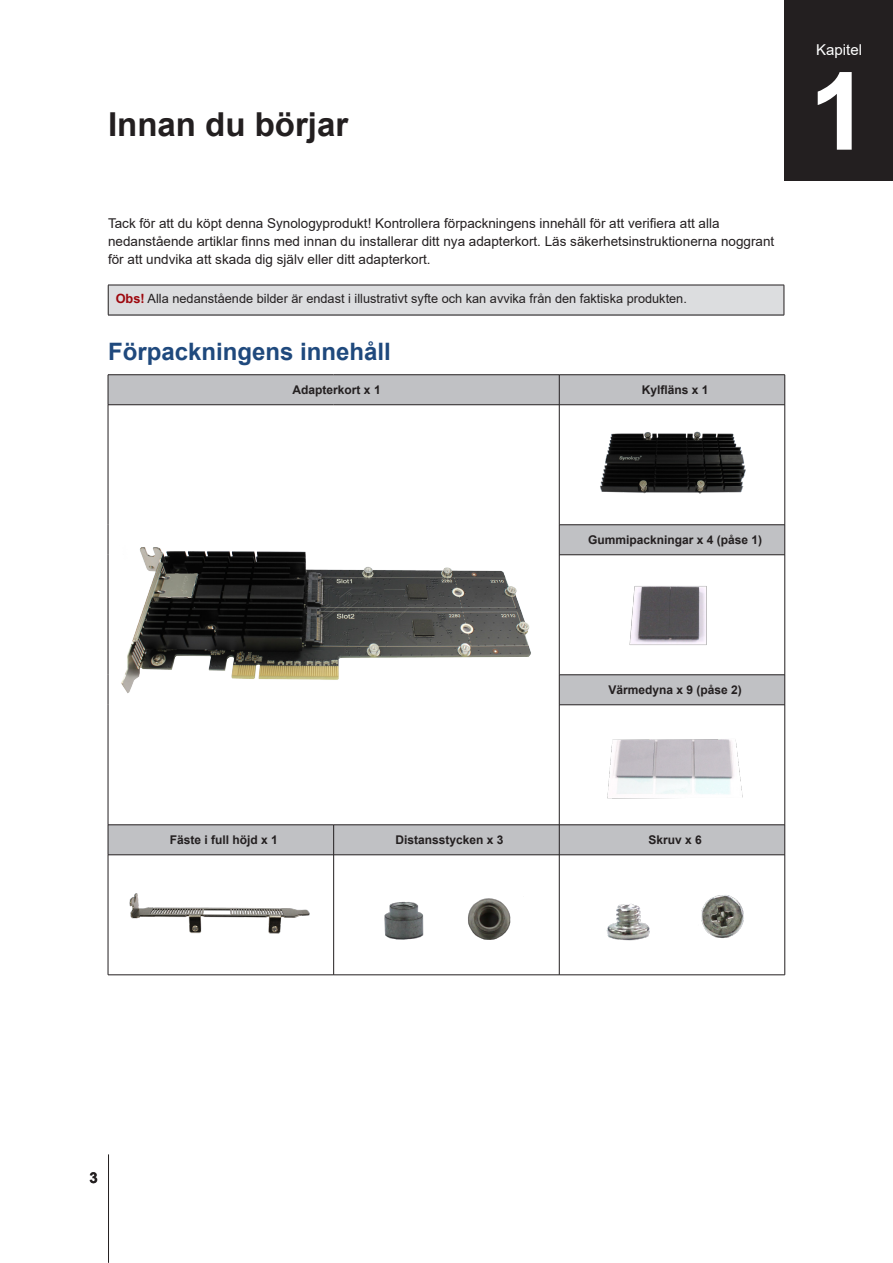
<style>
.page{position:relative;width:893px;height:1263px;background:#fff}
.page>*{position:absolute;margin:0;border:0;box-sizing:border-box;transform-origin:0 0}
.ChapterNum{font:700 108px "Arial";color:#fff}
.H1-ChapterTitle{font:700 33px "Arial";color:#231f20}
.H3-sidebar{font:700 24px "Arial";color:#1f497d}
.Chapter-center{font:15px "Arial";color:#fff}
.PageNumber-sidebar{font:700 15px "Arial";color:#231f20}
.Body-sidebar{font:13.5px/18px "Arial";color:#231f20}
.Warning-sidebar{font:12.75px "Arial";color:#231f20}
.XHeadCenter{font:700 12px "Arial";color:#231f20}
.s1{font-weight:700;color:#9d070d}
</style>
<div class="page">
<div style="left:108px;top:285px;width:676px;height:30px;background:#dcdddf"></div>
<hr style="left:108px;top:285px;width:676px;height:1px;background:#231f20">
<hr style="left:108px;top:285px;width:1px;height:30px;background:#231f20">
<hr style="left:784px;top:285px;width:1px;height:30px;background:#231f20">
<hr style="left:108px;top:315px;width:676px;height:1px;background:#231f20">
<svg style="left:109px;top:375px;width:675px;height:479px"></svg>
<hr style="left:108px;top:374px;width:226px;height:1px;background:#231f20">
<hr style="left:108px;top:375px;width:1px;height:30px;background:#231f20">
<hr style="left:334px;top:374px;width:225px;height:1px;background:#231f20">
<hr style="left:559px;top:374px;width:226px;height:1px;background:#231f20">
<hr style="left:559px;top:375px;width:1px;height:30px;background:#231f20">
<hr style="left:784px;top:375px;width:1px;height:30px;background:#231f20">
<hr style="left:108px;top:404px;width:226px;height:1px;background:#231f20">
<hr style="left:108px;top:405px;width:1px;height:120px;background:#231f20">
<hr style="left:334px;top:404px;width:225px;height:1px;background:#231f20">
<hr style="left:108px;top:705px;width:1px;height:120px;background:#231f20">
<hr style="left:559px;top:404px;width:226px;height:1px;background:#231f20">
<hr style="left:559px;top:405px;width:1px;height:120px;background:#231f20">
<hr style="left:784px;top:405px;width:1px;height:120px;background:#231f20">
<hr style="left:559px;top:524px;width:226px;height:1px;background:#231f20">
<hr style="left:559px;top:525px;width:1px;height:30px;background:#231f20">
<hr style="left:784px;top:525px;width:1px;height:30px;background:#231f20">
<hr style="left:559px;top:554px;width:226px;height:1px;background:#231f20">
<hr style="left:559px;top:675px;width:1px;height:30px;background:#231f20">
<hr style="left:784px;top:675px;width:1px;height:30px;background:#231f20">
<hr style="left:559px;top:704px;width:226px;height:1px;background:#231f20">
<hr style="left:108px;top:824px;width:226px;height:1px;background:#231f20">
<hr style="left:108px;top:825px;width:1px;height:30px;background:#231f20">
<hr style="left:334px;top:824px;width:225px;height:1px;background:#231f20">
<hr style="left:333px;top:825px;width:1px;height:30px;background:#231f20">
<hr style="left:559px;top:825px;width:1px;height:30px;background:#231f20">
<hr style="left:784px;top:825px;width:1px;height:30px;background:#231f20">
<hr style="left:108px;top:854px;width:226px;height:1px;background:#231f20">
<hr style="left:334px;top:854px;width:225px;height:1px;background:#231f20">
<hr style="left:559px;top:854px;width:226px;height:1px;background:#231f20">
<hr style="left:559px;top:855px;width:1px;height:120px;background:#231f20">
<hr style="left:784px;top:855px;width:1px;height:120px;background:#231f20">
<hr style="left:334px;top:974px;width:225px;height:1px;background:#231f20">
<hr style="left:559px;top:974px;width:226px;height:1px;background:#231f20">
<img style="left:108px;top:442px;width:451px;height:269px">
<img style="left:385px;top:589px;width:20px;height:5px">
<img style="left:390px;top:625px;width:20px;height:6px">
<img style="left:559px;top:405px;width:226px;height:108px">
<img style="left:559px;top:555px;width:226px;height:120px">
<img style="left:559px;top:705px;width:226px;height:120px">
<img style="left:108px;top:855px;width:226px;height:120px">
<img style="left:334px;top:872px;width:142px;height:103px">
<img style="left:424px;top:872px;width:87px;height:99px">
<img style="left:606px;top:895px;width:138px;height:46px">
<div style="left:785px;top:0;width:108px;height:180px;background:#231f20"></div>
<hr style="left:108px;top:1154px;width:1px;height:109px;background:#231f20">
<p class="H1-ChapterTitle" style="left:108px;top:101px;width:242px">Innan du börjar</p>
<p class="Body-sidebar" style="left:108px;top:214px;width:668px">Tack för att du köpt denna Synologyprodukt! Kontrollera förpackningens innehåll för att verifiera att alla nedanstående artiklar finns med innan du installerar ditt nya adapterkort. Läs säkerhetsinstruktionerna noggrant för att undvika att skada dig själv eller ditt adapterkort.</p>
<p class="Warning-sidebar" style="left:116px;top:290px;width:573px"><span class="s1">Obs!</span> Alla nedanstående bilder är endast i illustrativt syfte och kan avvika från den faktiska produkten.</p>
<p class="H3-sidebar" style="left:108px;top:334px;width:284px">Förpackningens innehåll</p>
<p class="XHeadCenter" style="left:293px;top:381px;width:90px">Adapterkort x 1</p>
<p class="XHeadCenter" style="left:642px;top:381px;width:68px">Kylfläns x 1</p>
<p class="Chapter-center" style="left:816px;top:40px;width:47px">Kapitel</p>
<p class="ChapterNum" style="left:809px;top:36px;width:62px">1</p>
<p class="XHeadCenter" style="left:588px;top:531px;width:176px">Gummipackningar x 4 (påse 1)</p>
<p class="XHeadCenter" style="left:608px;top:681px;width:135px">Värmedyna x 9 (påse 2)</p>
<p class="XHeadCenter" style="left:170px;top:831px;width:110px">Fäste i full höjd x 1</p>
<p class="XHeadCenter" style="left:395px;top:831px;width:110px">Distansstycken x 3</p>
<p class="XHeadCenter" style="left:648px;top:831px;width:55px">Skruv x 6</p>
<p class="PageNumber-sidebar" style="left:90px;top:1167px;width:10px">3</p>
</div>
